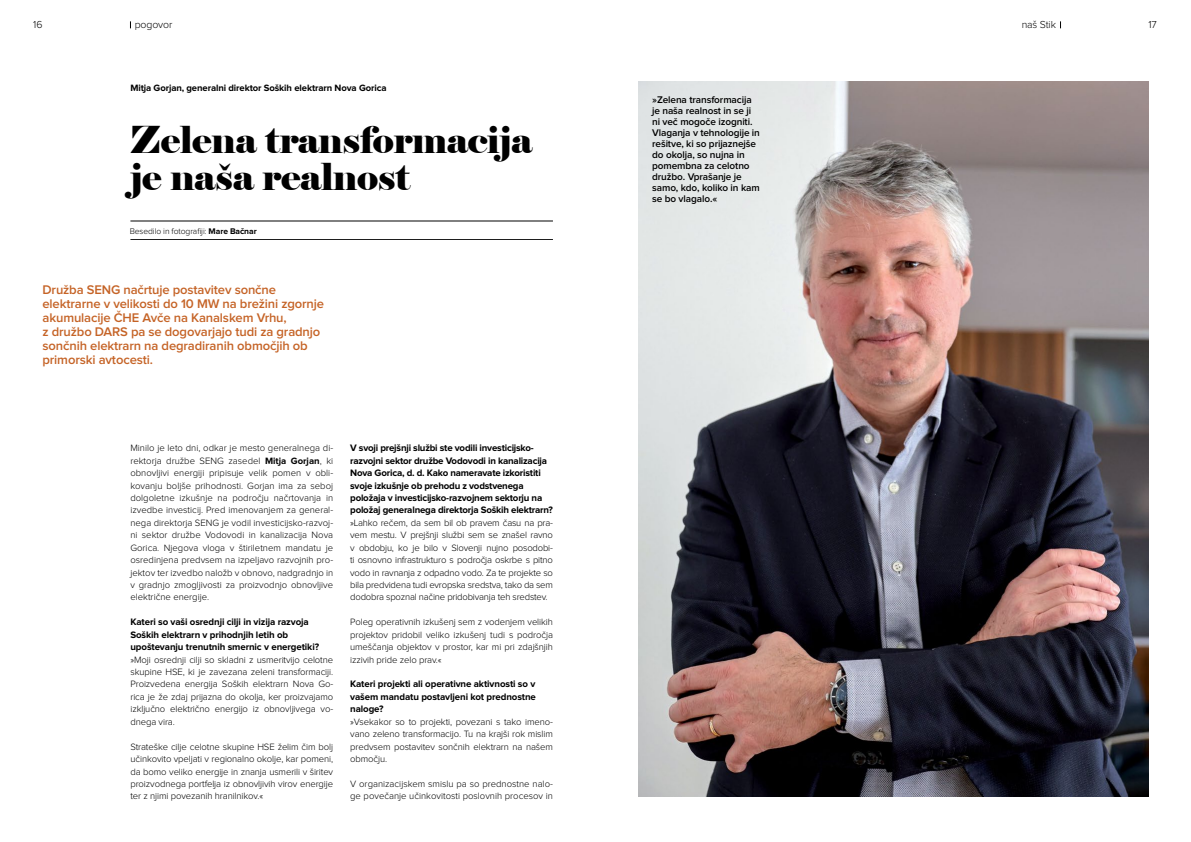
<style>
.page{position:relative;width:1191px;height:842px;background:#fff}
.page>*{position:absolute;margin:0;border:0;box-sizing:border-box;transform-origin:0 0}
.t1{font:37px/37px "Elephant";letter-spacing:-.01em;color:#000}
.t2{font:600 13px/14px "Proxima Nova";letter-spacing:-.01em;color:#c56326}
.t3{font:300 10.5px "Proxima Nova";letter-spacing:-.01em;color:#000}
.t4{font:600 10px/11px "Proxima Nova";letter-spacing:-.01em;color:#000}
.t5{font:700 9.7px/12.4px "Proxima Nova";letter-spacing:-.02em;color:#000}
.t6{font:300 9.5px/12.4px "Proxima Nova";letter-spacing:-.01em;color:#000;text-align:justify}
.t7{font:700 9.5px "Proxima Nova";letter-spacing:-.01em;color:#000}
.t8{font:300 8.5px "Proxima Nova";letter-spacing:-.01em;color:#000}
.s1{font-weight:700}
</style>
<div class="page">
<img style="left:638px;top:81px;width:510px;height:715px">
<hr style="left:130px;top:221px;width:423px;height:1px;background:#000">
<hr style="left:130px;top:239px;width:423px;height:1px;background:#000">
<p class="t3" style="left:33px;top:20px;width:11px">16</p>
<p class="t3" style="left:135px;top:20px;width:39px">pogovor</p>
<p class="t3" style="left:1021px;top:20px;width:36px">naš Stik</p>
<p class="t3" style="left:1148px;top:20px;width:10px">17</p>
<p class="t7" style="left:130px;top:83px;width:258px">Mitja Gorjan, generalni direktor Soških elektrarn Nova Gorica</p>
<h1 class="t1" style="left:130px;top:122px;width:403px">Zelena transformacija je naša realnost</h1>
<p class="t8" style="left:130px;top:227px;width:128px">Besedilo in fotografiji: <span class="s1">Mare Bačnar</span></p>
<p class="t2" style="left:43px;top:283px;width:283px">Družba SENG načrtuje postavitev sončne elektrarne v velikosti do 10 MW na brežini zgornje akumulacije ČHE Avče na Kanalskem Vrhu,<br>z družbo DARS pa se dogovarjajo tudi za gradnjo sončnih elektrarn na degradiranih območjih ob primorski avtocesti.</p>
<p class="t6" style="left:130px;top:442px;width:204px">Minilo je leto dni, odkar je mesto generalnega di&shy;rektorja družbe SENG zasedel <span class="s1">Mitja Gorjan</span>, ki obnovljivi energiji pripisuje velik pomen v obli&shy;kovanju boljše prihodnosti. Gorjan ima za seboj dolgoletne izkušnje na področju načrtovanja in izvedbe investicij. Pred imenovanjem za general&shy;nega direktorja SENG je vodil investicijsko-razvoj&shy;ni sektor družbe Vodovodi in kanalizacija Nova Gorica. Njegova vloga v štiriletnem mandatu je osredinjena predvsem na izpeljavo razvojnih pro&shy;jektov ter izvedbo naložb v obnovo, nadgradnjo in v gradnjo zmogljivosti za proizvodnjo obnovljive električne energije.</p>
<p class="t5" style="left:130px;top:616px;width:190px">Kateri so vaši osrednji cilji in vizija razvoja<br>Soških elektrarn v prihodnjih letih ob upoštevanju trenutnih smernic v energetiki?</p>
<p class="t6" style="left:130px;top:654px;width:204px">»Moji osrednji cilji so skladni z usmeritvijo celotne skupine HSE, ki je zavezana zeleni transformaciji.<br>Proizvedena energija Soških elektrarn Nova Go&shy;rica je že zdaj prijazna do okolja, ker proizvajamo izključno električno energijo iz obnovljivega vo&shy;dnega vira.</p>
<p class="t6" style="left:130px;top:741px;width:204px">Strateške cilje celotne skupine HSE želim čim bolj učinkovito vpeljati v regionalno okolje, kar pomeni, da bomo veliko energije in znanja usmerili v širitev proizvodnega portfelja iz obnovljivih virov energije ter z njimi povezanih hranilnikov.«</p>
<p class="t5" style="left:350px;top:442px;width:204px">V svoji prejšnji službi ste vodili investicijsko&shy;razvojni sektor družbe Vodovodi in kanalizacija Nova Gorica, d. d. Kako nameravate izkoristiti svoje izkušnje ob prehodu z vodstvenega položaja v investicijsko-razvojnem sektorju na položaj generalnega direktorja Soških elektrarn?</p>
<p class="t6" style="left:350px;top:517px;width:204px">»Lahko rečem, da sem bil ob pravem času na pra&shy;vem mestu. V prejšnji službi sem se znašel ravno v obdobju, ko je bilo v Slovenji nujno posodobi&shy;ti osnovno infrastrukturo s področja oskrbe s pitno vodo in ravnanja z odpadno vodo. Za te projekte so bila predvidena tudi evropska sredstva, tako da sem dodobra spoznal načine pridobivanja teh sredstev.</p>
<p class="t6" style="left:350px;top:616px;width:204px">Poleg operativnih izkušenj sem z vodenjem velikih projektov pridobil veliko izkušenj tudi s področja umeščanja objektov v prostor, kar mi pri zdajšnjih izzivih pride zelo prav.«</p>
<p class="t5" style="left:350px;top:678px;width:187px;text-align:justify">Kateri projekti ali operativne aktivnosti so v vašem mandatu postavljeni kot prednostne naloge?</p>
<p class="t6" style="left:350px;top:716px;width:204px">»Vsekakor so to projekti, povezani s tako imeno&shy;vano zeleno transformacijo. Tu na krajši rok mislim predvsem postavitev sončnih elektrarn na našem območju.</p>
<p class="t6" style="left:350px;top:778px;width:204px">V organizacijskem smislu pa so prednostne nalo&shy;ge povečanje učinkovitosti poslovnih procesov in</p>
<p class="t4" style="left:652px;top:95px;width:109px">»Zelena transformacija je naša realnost in se ji ni več mogoče izogniti.<br>Vlaganja v tehnologije in rešitve, ki so prijaznejše do okolja, so nujna in pomembna za celotno družbo. Vprašanje je samo, kdo, koliko in kam se bo vlagalo.«</p>
</div>
